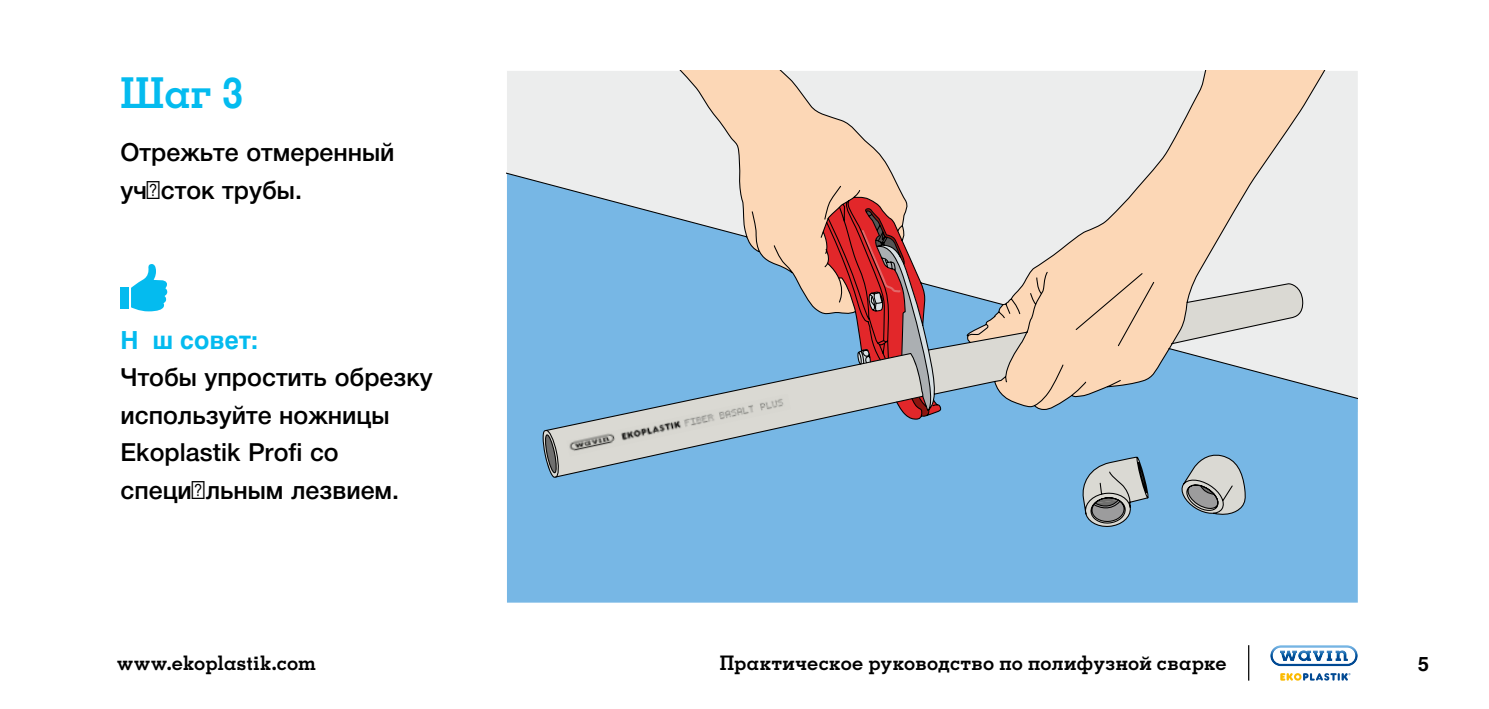
<style>
.page{position:relative;width:1489px;height:709px;background:#fff}
.page>*{position:absolute;margin:0;border:0;box-sizing:border-box;transform-origin:0 0}
.t1{font:700 42.5px "Memphis LTCYR";color:#04bbef}
.t2{font:500 25px/37.5px "Helvetica Neue LTCYR";color:#000}
.t3{font:700 25px "Helvetica Cyr";color:#04bbef}
.t4{font:700 20px "Memphis LTCYR";letter-spacing:.015em;color:#000}
.t5{font:700 20px "Helvetica Cyr";color:#000}
</style>
<div class="page">
<hr style="left:1247px;top:645px;width:2px;height:35px;background:#000">
<svg style="left:1270px;top:645px;width:87px;height:21px"></svg>
<svg style="left:1280px;top:673px;width:70px;height:7px"></svg>
<div style="left:120px;top:287px;width:9px;height:22px;background:#04bbef"></div>
<svg style="left:131px;top:264px;width:36px;height:47px"></svg>
<svg style="left:507px;top:71px;width:850px;height:531px;background:#b5c7d6"></svg>
<img style="left:566px;top:394px;width:225px;height:35px">
<svg style="left:544px;top:429px;width:671px;height:82px;background:#81b6db"></svg>
<h1 class="t1" style="left:120px;top:76px;width:124px">Шаг 3</h1>
<p class="t2" style="left:120px;top:135px;width:275px">Отрежьте отмеренный участок трубы.</p>
<p class="t3" style="left:120px;top:330px;width:139px">На ш совет:</p>
<p class="t2" style="left:120px;top:360px;width:314px">Чтобы упростить обрезку используйте ножницы<br>Ekoplastik Profi со специальным лезвием.</p>
<p class="t4" style="left:117px;top:655px;width:200px">www.ekoplastik.com</p>
<p class="t4" style="left:719px;top:655px;width:508px">Практическое руководство по полифузной сварке</p>
<p class="t5" style="left:1417px;top:655px;width:13px">5</p>
</div>
